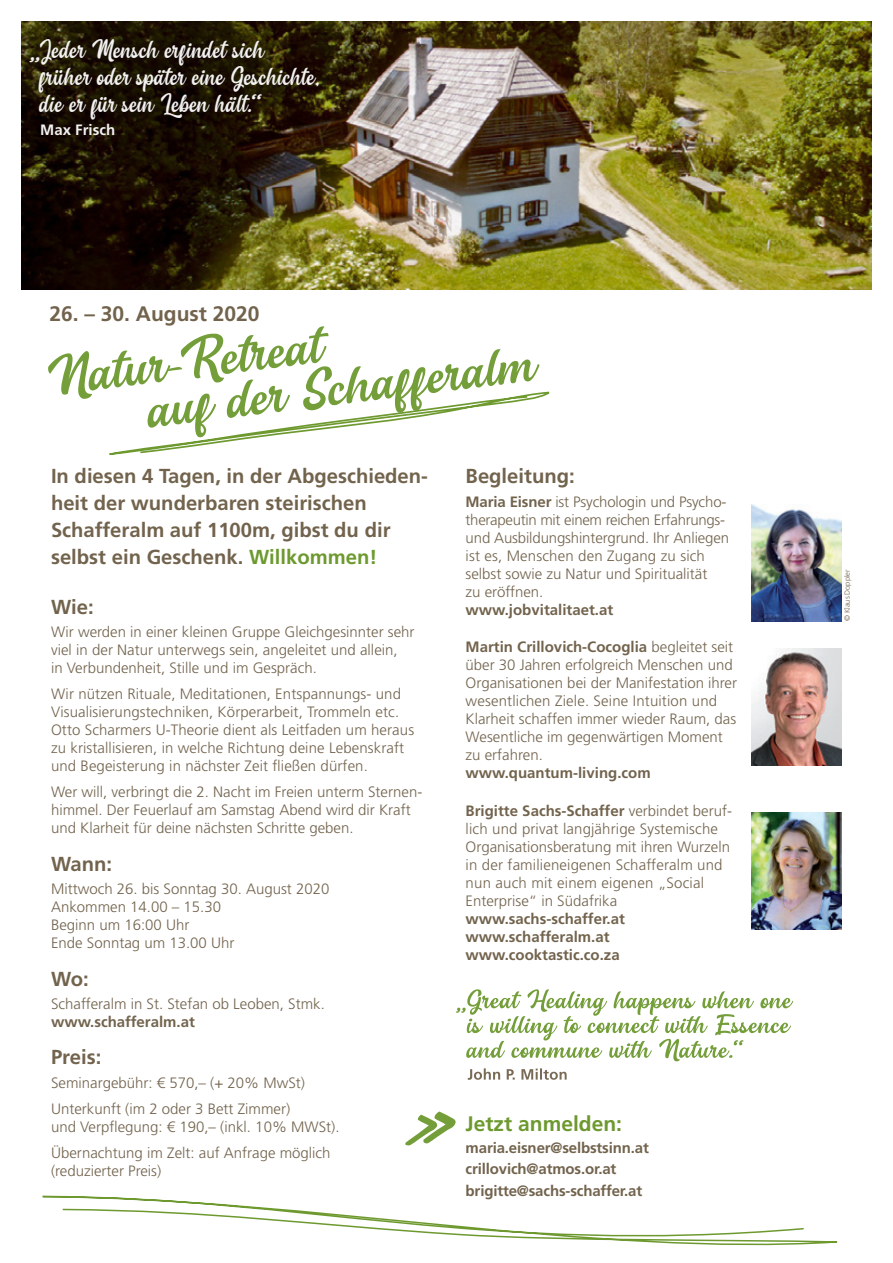
<style>
.page{position:relative;width:893px;height:1263px;background:#fff}
.page>*{position:absolute;margin:0;border:0;box-sizing:border-box;transform-origin:0 0}
.t1{font:56.55px/44.1px "Catalunyademo";color:#6d992f;scale:1.15 1}
.t2{font:27px/27px "Catalunyademo";color:#fff}
.t3{font:700 21px "Frutiger LT Std";color:#72634d}
.t4{font:700 21px "Frutiger LT Std";color:#6d992f}
.t5{font:700 20.25px/27px "Frutiger LT Std";color:#72634d}
.t6{font:300 15px/18px "Frutiger LT Std";color:#72634d}
.t7{font:700 15px/18px "Frutiger LT Std";color:#72634d}
.t8{font:700 15px "Frutiger LT Std";color:#fff}
.t9{font:300 7.5px "Frutiger LT Std";letter-spacing:-.01em;color:#72634d}
.s1{font-family:"High Amelliya"}
.s2{color:#6d992f}
.s3{font-weight:700}
</style>
<div class="page">
<img style="left:21px;top:21px;width:851px;height:268px">
<svg style="left:405px;top:1111px;width:51px;height:35px"></svg>
<img style="left:752px;top:505px;width:90px;height:116px">
<svg style="left:42px;top:1195px;width:796px;height:51px"></svg>
<img style="left:751px;top:813px;width:91px;height:116px">
<img style="left:752px;top:648px;width:90px;height:117px">
<svg style="left:468px;top:1068px;width:99px;height:12px"></svg>
<svg style="left:456px;top:989px;width:337px;height:72px"></svg>
<svg style="left:109px;top:391px;width:441px;height:64px"></svg>
<div style="left:16px;top:25px;width:322px;height:132px;background:#000;opacity:.5"></div>
<h2 class="t2" style="left:40px;top:39px;width:280px;text-indent:-11px"><span class="s1">„</span>Jeder Mensch erfindet sich<br>fru.. her oder spa..ter eine Geschichte, die er fu..r sein Leben ha..lt.<span class="s1">“</span></h2>
<p class="t8" style="left:40px;top:121px;width:76px">Max Frisch</p>
<h3 class="t3" style="left:50px;top:301px;width:212px">26. – 30. August 2020</h3>
<h1 class="t1" style="left:141px;top:349px;width:341px;text-indent:-97px;rotate:-7deg">Natur-Retreat<br>auf der Schafferalm</h1>
<h3 class="t5" style="left:51px;top:463px;width:378px">In diesen 4 Tagen, in der Abgeschieden&shy;heit der wunderbaren steirischen Schafferalm auf 1100m, gibst du dir selbst ein Geschenk. <span class="s2">Willkommen!</span></h3>
<h3 class="t5" style="left:466px;top:463px;width:111px">Begleitung:</h3>
<p class="t6" style="left:466px;top:493px;width:265px"><span class="s3">Maria Eisner</span> ist Psychologin und Psycho&shy;therapeutin mit einem reichen Erfahrungs&shy;und Ausbildungshintergrund. Ihr Anliegen ist es, Menschen den Zugang zu sich selbst sowie zu Natur und Spiritualität<br>zu eröffnen.</p>
<p class="t7" style="left:466px;top:601px;width:149px">www.jobvitalitaet.at</p>
<p class="t6" style="left:466px;top:638px;width:273px"><span class="s3">Martin Crillovich-Cocoglia</span> begleitet seit über 30 Jahren erfolgreich Menschen und Organisationen bei der Manifestation ihrer wesentlichen Ziele. Seine Intuition und Klarheit schaffen immer wieder Raum, das Wesentliche im gegenwärtigen Moment zu erfahren.</p>
<p class="t7" style="left:466px;top:764px;width:187px">www.quantum-living.com</p>
<p class="t6" style="left:466px;top:802px;width:268px"><span class="s3">Brigitte Sachs-Schaffer</span> verbindet beruf&shy;lich und privat langjährige Systemische Organisationsberatung mit ihren Wurzeln in der familieneigenen Schafferalm und nun auch mit einem eigenen „Social Enterprise“ in Südafrika</p>
<p class="t7" style="left:466px;top:910px;width:161px">www.sachs-schaffer.at www.schafferalm.at www.cooktastic.co.za</p>
<h3 class="t5" style="left:51px;top:593px;width:44px">Wie:</h3>
<p class="t6" style="left:51px;top:623px;width:365px">Wir werden in einer kleinen Gruppe Gleichgesinnter sehr viel in der Natur unterwegs sein, angeleitet und allein,<br>in Verbundenheit, Stille und im Gespräch.</p>
<p class="t6" style="left:51px;top:685px;width:365px">Wir nützen Rituale, Meditationen, Entspannungs- und Visualisierungstechniken, Körperarbeit, Trommeln etc.<br>Otto Scharmers U-Theorie dient als Leitfaden um heraus zu kristallisieren, in welche Richtung deine Lebenskraft und Begeisterung in nächster Zeit fließen dürfen.</p>
<p class="t6" style="left:51px;top:783px;width:373px">Wer will, verbringt die 2. Nacht im Freien unterm Sternen&shy;himmel. Der Feuerlauf am Samstag Abend wird dir Kraft und Klarheit für deine nächsten Schritte geben.</p>
<h3 class="t5" style="left:51px;top:850px;width:63px">Wann:</h3>
<p class="t6" style="left:51px;top:880px;width:280px">Mittwoch 26. bis Sonntag 30. August 2020<br>Ankommen 14.00 – 15.30<br>Beginn um 16:00 Uhr<br>Ende Sonntag um 13.00 Uhr</p>
<h3 class="t5" style="left:51px;top:965px;width:39px">Wo:</h3>
<p class="t6" style="left:51px;top:995px;width:275px">Schafferalm in St. Stefan ob Leoben, Stmk.</p>
<p class="t7" style="left:51px;top:1013px;width:145px">www.schafferalm.at</p>
<h3 class="t5" style="left:51px;top:1044px;width:52px">Preis:</h3>
<p class="t6" style="left:51px;top:1069px;width:256px;line-height:26.2px">Seminargebühr: € 570,– (+ 20% MwSt)<br>Unterkunft (im 2 oder 3 Bett Zimmer)</p>
<p class="t6" style="left:51px;top:1114px;width:290px;line-height:26.2px">und Verpflegung: € 190,– (inkl. 10% MWSt).<br>Übernachtung im Zelt: auf Anfrage möglich</p>
<p class="t6" style="left:51px;top:1162px;width:112px">(reduzierter Preis)</p>
<h3 class="t4" style="left:466px;top:1111px;width:158px">Jetzt anmelden:</h3>
<p class="t7" style="left:466px;top:1137px;width:185px;line-height:21.8px">maria.eisner@selbstsinn.at crillovich@atmos.or.at brigitte@sachs-schaffer.at</p>
<p class="t9" style="left:843px;top:621px;width:53px;rotate:-90deg">© Klaus Doppler</p>
</div>
